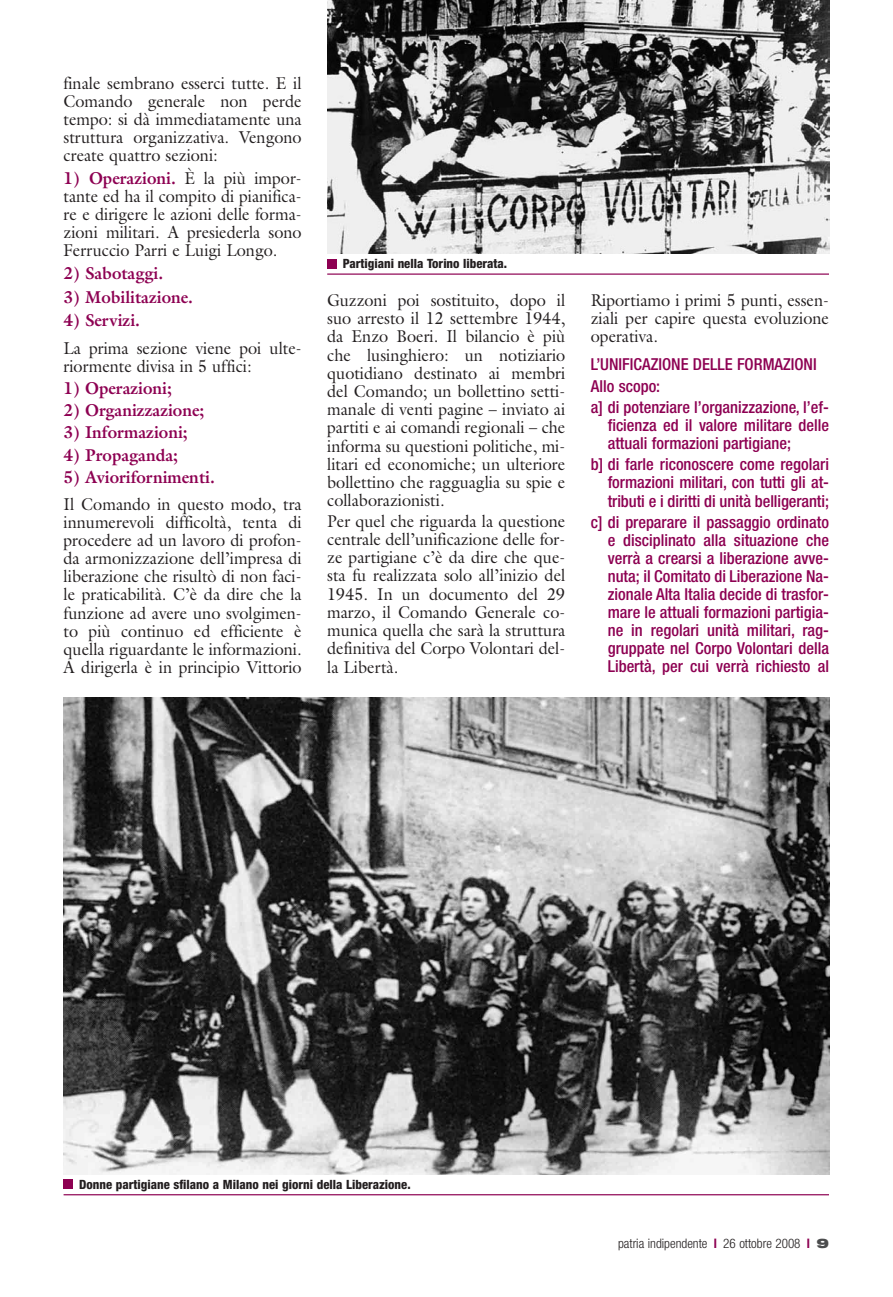
<style>
.page{position:relative;width:893px;height:1297px;background:#fff}
.page>*{position:absolute;margin:0;border:0;box-sizing:border-box;transform-origin:0 0}
.t1{font:17.25px/18.3px "Galliard";color:#231f20;text-align:justify;scale:.94 1}
.t2{font:700 17.25px "Galliard";color:#8d0052;scale:.94 1}
.t3{font:500 condensed 16.5px/18px "Helvetica Neue";color:#8d0052}
.t4{font:300 condensed 13.2px "Helvetica Neue";color:#231f20}
.t5{font:800 condensed 12.75px "Helvetica Neue";color:#231f20}
.s1{font-weight:700;color:#8d0052}
.s2{font-weight:900;font-stretch:expanded;color:#4b4c4d}
</style>
<div class="page">
<img style="left:327px;top:0;width:502px;height:253px">
<hr style="left:327px;top:273px;width:502px;height:2px;background:#8d0052">
<div style="left:327px;top:259px;width:9px;height:9px;background:#8d0052"></div>
<img style="left:64px;top:698px;width:765px;height:476px">
<hr style="left:64px;top:1194px;width:765px;height:1px;background:#8d0052">
<div style="left:64px;top:1180px;width:9px;height:9px;background:#8d0052"></div>
<p class="t1" style="left:64px;top:76px;width:255px">finale sembrano esserci tutte. E il Comando generale non perde tempo: si dà immediatamente una struttura organizzativa. Vengono create quattro sezioni:</p>
<p class="t1" style="left:64px;top:171px;width:255px"><span class="s1">1) Operazioni.</span> È la più impor&shy;tante ed ha il compito di pianifica&shy;re e dirigere le azioni delle forma&shy;zioni militari. A presiederla sono Ferruccio Parri e Luigi Longo.</p>
<p class="t2" style="left:64px;top:267px;width:108px">2) Sabotaggi.</p>
<p class="t2" style="left:64px;top:290px;width:139px">3) Mobilitazione.</p>
<p class="t2" style="left:64px;top:314px;width:83px">4) Servizi.</p>
<p class="t1" style="left:64px;top:340px;width:255px">La prima sezione viene poi ulte&shy;riormente divisa in 5 uffici:</p>
<p class="t2" style="left:64px;top:381px;width:117px">1) Operazioni;</p>
<p class="t2" style="left:64px;top:404px;width:151px">2) Organizzazione;</p>
<p class="t2" style="left:64px;top:426px;width:134px">3) Informazioni;</p>
<p class="t2" style="left:64px;top:448px;width:123px">4) Propaganda;</p>
<p class="t2" style="left:64px;top:470px;width:162px">5) Aviorifornimenti.</p>
<p class="t1" style="left:64px;top:497px;width:255px">Il Comando in questo modo, tra innumerevoli difficoltà, tenta di procedere ad un lavoro di profon&shy;da armonizzazione dell’impresa di liberazione che risultò di non faci&shy;le praticabilità. C’è da dire che la funzione ad avere uno svolgimen&shy;to più continuo ed efficiente è quella riguardante le informazioni.<br>A dirigerla è in principio Vittorio</p>
<p class="t5" style="left:343px;top:259px;width:166px">Partigiani nella Torino liberata.</p>
<p class="t1" style="left:327px;top:293px;width:255px">Guzzoni poi sostituito, dopo il suo arresto il 12 settembre 1944, da Enzo Boeri. Il bilancio è più che lusinghiero: un notiziario quotidiano destinato ai membri del Comando; un bollettino setti&shy;manale di venti pagine – inviato ai partiti e ai comandi regionali – che informa su questioni politiche, mi&shy;litari ed economiche; un ulteriore bollettino che ragguaglia su spie e collaborazionisti.</p>
<p class="t1" style="left:327px;top:513px;width:255px">Per quel che riguarda la questione centrale dell’unificazione delle for&shy;ze partigiane c’è da dire che que&shy;sta fu realizzata solo all’inizio del 1945. In un documento del 29 marzo, il Comando Generale co&shy;munica quella che sarà la struttura definitiva del Corpo Volontari del&shy;la Libertà.</p>
<p class="t1" style="left:591px;top:293px;width:255px">Riportiamo i primi 5 punti, essen&shy;ziali per capire questa evoluzione operativa.</p>
<p class="t3" style="left:591px;top:355px;width:240px;line-height:21.3px">L’UNIFICAZIONE DELLE FORMAZIONI<br>Allo scopo:<br>a] di potenziare l’organizzazione, l’ef-</p>
<p class="t3" style="left:608px;top:418px;width:223px">ficienza ed il valore militare delle attuali formazioni partigiane;</p>
<p class="t3" style="left:608px;top:457px;width:223px;text-align:justify;text-indent:-17px">b] di farle riconoscere come regolari formazioni militari, con tutti gli at&shy;tributi e i diritti di unità belligeranti;</p>
<p class="t3" style="left:608px;top:514px;width:223px;text-align:justify;text-indent:-17px">c] di preparare il passaggio ordinato e disciplinato alla situazione che verrà a crearsi a liberazione avve&shy;nuta; il Comitato di Liberazione Na&shy;zionale Alta Italia decide di trasfor&shy;mare le attuali formazioni partigia&shy;ne in regolari unità militari, rag&shy;gruppate nel Corpo Volontari della Libertà, per cui verrà richiesto al</p>
<p class="t5" style="left:79px;top:1180px;width:333px">Donne partigiane sfilano a Milano nei giorni della Liberazione.</p>
<p class="t4" style="left:618px;top:1238px;width:212px">patria indipendente <span class="s1">l</span> 26 ottobre 2008 <span class="s1">l</span> <span class="s2">9</span></p>
</div>
